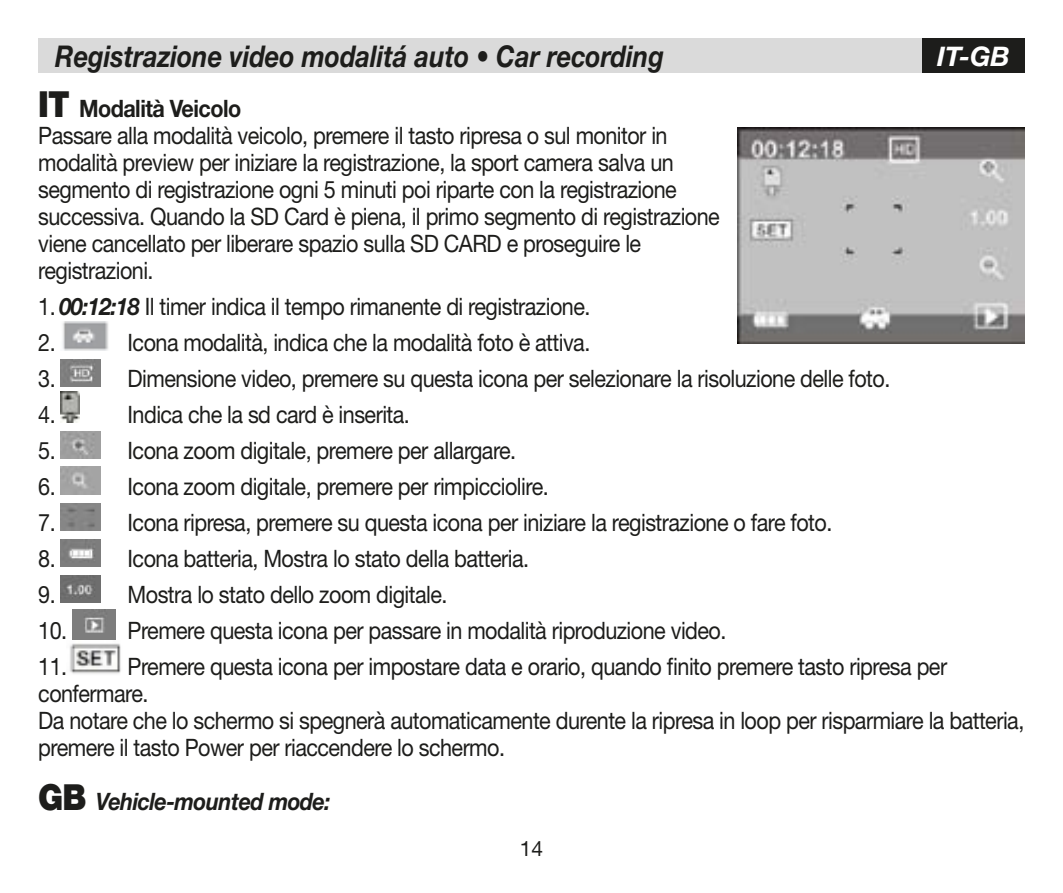
<style>
.page{position:relative;width:1063px;height:893px;background:#fff}
.page>*{position:absolute;margin:0;border:0;box-sizing:border-box;transform-origin:0 0}
.t1{font:italic 700 30px "Helvetica Neue";color:#1d1d1b;scale:.85 1}
.t2{font:italic 700 27px "Helvetica Neue";color:#fff}
.t3{font:24px/27px "Helvetica Neue";letter-spacing:-.025em;color:#1d1d1b;scale:.9 1}
.t4{font:italic 700 24px "Helvetica Neue";letter-spacing:-.025em;color:#1d1d1b;scale:.9 1}
.t5{font:21px "Helvetica Neue";color:#1d1d1b}
.s1{font-weight:900;font-size:36px}
.s2{font-weight:700}
.s3{font-weight:700;font-style:italic}
.s4{font-weight:900;font-style:normal;font-size:36px}
</style>
<div class="page">
<div style="left:38px;top:38px;width:987px;height:34px;background:#dadada"></div>
<div style="left:923px;top:38px;width:102px;height:34px;background:#1d1d1b"></div>
<img style="left:62px;top:321px;width:47px;height:30px">
<img style="left:61px;top:360px;width:40px;height:27px">
<img style="left:61px;top:391px;width:18px;height:32px">
<img style="left:61px;top:432px;width:40px;height:27px">
<img style="left:61px;top:467px;width:40px;height:28px">
<img style="left:61px;top:503px;width:40px;height:28px">
<img style="left:61px;top:540px;width:40px;height:27px">
<img style="left:61px;top:576px;width:40px;height:27px">
<img style="left:72px;top:610px;width:43px;height:29px">
<img style="left:70px;top:643px;width:51px;height:31px">
<img style="left:737px;top:128px;width:288px;height:216px">
<p class="t1" style="left:55px;top:38px;width:718px">Registrazione video modalitá auto • Car recording</p>
<p class="t2" style="left:937px;top:40px;width:74px">IT-GB</p>
<p class="t3" style="left:38px;top:95px;width:759px"><span class="s1">IT</span> <span class="s2">Modalità Veicolo<br></span>Passare alla modalità veicolo, premere il tasto ripresa o sul monitor in modalità preview per iniziare la registrazione, la sport camera salva un segmento di registrazione ogni 5 minuti poi riparte con la registrazione successiva. Quando la SD Card è piena, il primo segmento di registrazione viene cancellato per liberare spazio sulla SD CARD e proseguire le registrazioni.</p>
<p class="t3" style="left:38px;top:288px;width:615px;line-height:36px">1. <span class="s3">00:12:18</span> Il timer indica il tempo rimanente di registrazione.<br>2.</p>
<p class="t3" style="left:128px;top:329px;width:516px">Icona modalità, indica che la modalità foto è attiva.</p>
<p class="t3" style="left:38px;top:365px;width:21px">3.</p>
<p class="t3" style="left:128px;top:365px;width:849px">Dimensione video, premere su questa icona per selezionare la risoluzione delle foto.</p>
<p class="t3" style="left:38px;top:401px;width:21px">4.</p>
<p class="t3" style="left:128px;top:401px;width:315px">Indica che la sd card è inserita.</p>
<p class="t3" style="left:38px;top:437px;width:21px">5.</p>
<p class="t3" style="left:128px;top:437px;width:433px">Icona zoom digitale, premere per allargare.</p>
<p class="t3" style="left:38px;top:473px;width:21px">6.</p>
<p class="t3" style="left:128px;top:473px;width:470px">Icona zoom digitale, premere per rimpicciolire.</p>
<p class="t3" style="left:38px;top:509px;width:21px">7.</p>
<p class="t3" style="left:128px;top:509px;width:785px">Icona ripresa, premere su questa icona per iniziare la registrazione o fare foto.</p>
<p class="t3" style="left:38px;top:545px;width:21px">8.</p>
<p class="t3" style="left:128px;top:545px;width:448px">Icona batteria, Mostra lo stato della batteria.</p>
<p class="t3" style="left:38px;top:581px;width:21px">9.</p>
<p class="t3" style="left:128px;top:581px;width:357px">Mostra lo stato dello zoom digitale.</p>
<p class="t3" style="left:38px;top:617px;width:34px">10.</p>
<p class="t3" style="left:128px;top:617px;width:667px">Premere questa icona per passare in modalità riproduzione video.</p>
<p class="t3" style="left:38px;top:653px;width:34px">11.</p>
<p class="t3" style="left:38px;top:653px;width:1097px;text-indent:89px">Premere questa icona per impostare data e orario, quando finito premere tasto ripresa per confermare.<br>Da notare che lo schermo si spegnerà automaticamente durente la ripresa in loop per risparmiare la batteria, premere il tasto Power per riaccendere lo schermo.</p>
<p class="t4" style="left:38px;top:787px;width:326px"><span class="s4">GB</span> Vehicle-mounted mode:</p>
<p class="t5" style="left:520px;top:836px;width:25px">14</p>
</div>
